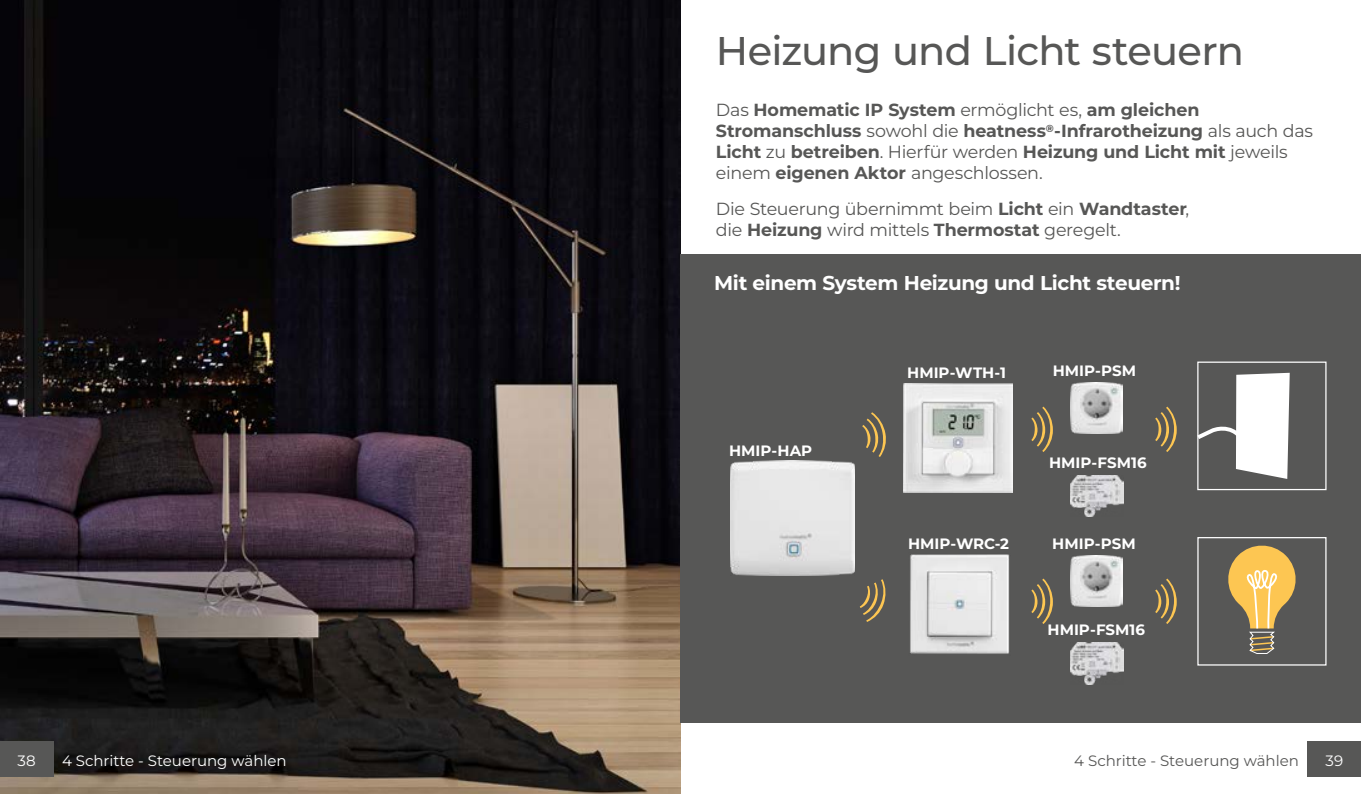
<style>
.page{position:relative;width:1361px;height:794px;background:#fff}
.page>*{position:absolute;margin:0;border:0;box-sizing:border-box;transform-origin:0 0}
.t1{font:500 40px "Montserrat";letter-spacing:-.02em;color:#575756}
.t2{font:700 20px "Montserrat";letter-spacing:-.02em;color:#fff}
.t3{font:700 17.5px/21px "Montserrat";letter-spacing:-.01em;color:#575756}
.t4{font:17.5px/21px "Montserrat";letter-spacing:-.02em;color:#575756}
.t5{font:700 15px "Montserrat";color:#fff}
.t6{font:15px "Montserrat";color:#fff}
.t7{font:15px "Montserrat";color:#575756}
.s1{font-weight:400}
.s2{font-weight:700}
</style>
<div class="page">
<img style="left:0;top:0;width:680px;height:794px">
<div style="left:680px;top:254px;width:681px;height:469px;background:#575756"></div>
<img style="left:903px;top:383px;width:110px;height:109px">
<img style="left:731px;top:460px;width:124px;height:115px">
<svg style="left:1228px;top:545px;width:68px;height:109px"></svg>
<div style="left:1197px;top:361px;width:129px;height:129px;border:1px solid #fff"></div>
<div style="left:1197px;top:537px;width:129px;height:128px;border:1px solid #fff"></div>
<svg style="left:1197px;top:373px;width:92px;height:106px"></svg>
<img style="left:1071px;top:382px;width:51px;height:52px">
<img style="left:1070px;top:475px;width:53px;height:42px">
<img style="left:1071px;top:555px;width:51px;height:52px">
<img style="left:1070px;top:643px;width:53px;height:41px">
<svg style="left:862px;top:412px;width:24px;height:45px"></svg>
<svg style="left:860px;top:579px;width:26px;height:43px"></svg>
<svg style="left:1031px;top:406px;width:22px;height:46px"></svg>
<svg style="left:1031px;top:578px;width:22px;height:46px"></svg>
<svg style="left:1155px;top:406px;width:21px;height:46px"></svg>
<svg style="left:1155px;top:578px;width:21px;height:46px"></svg>
<img style="left:910px;top:554px;width:100px;height:100px">
<div style="left:1307px;top:741px;width:54px;height:35px;background:#575756"></div>
<div style="left:0;top:741px;width:53px;height:35px;background:#575756"></div>
<h1 class="t1" style="left:716px;top:24px;width:529px">Heizung und Licht steuern</h1>
<p class="t3" style="left:716px;top:99px;width:598px"><span class="s1">Das</span> Homematic IP System <span class="s1">ermöglicht es,</span> am gleichen Stromanschluss <span class="s1">sowohl die</span> heatness<sup>®</sup>-Infrarotheizung <span class="s1">als auch das </span>Licht <span class="s1">zu</span> betreiben<span class="s1">. Hierfür werden</span> Heizung und Licht mit <span class="s1">jeweils einem</span> eigenen Aktor <span class="s1">angeschlossen.</span></p>
<p class="t4" style="left:716px;top:197px;width:475px">Die Steuerung übernimmt beim <span class="s2">Licht</span> ein <span class="s2">Wandtaster</span>, die <span class="s2">Heizung</span> wird mittels <span class="s2">Thermostat</span> geregelt.</p>
<p class="t2" style="left:714px;top:269px;width:468px">Mit einem System Heizung und Licht steuern!</p>
<p class="t5" style="left:729px;top:441px;width:85px">HMIP-HAP</p>
<p class="t5" style="left:907px;top:363px;width:100px">HMIP-WTH-1</p>
<p class="t5" style="left:908px;top:534px;width:102px">HMIP-WRC-2</p>
<p class="t5" style="left:1052px;top:361px;width:85px">HMIP-PSM</p>
<p class="t5" style="left:1049px;top:453px;width:99px">HMIP-FSM16</p>
<p class="t5" style="left:1052px;top:533px;width:85px">HMIP-PSM</p>
<p class="t5" style="left:1047px;top:620px;width:99px">HMIP-FSM16</p>
<p class="t6" style="left:62px;top:750px;width:226px">4 Schritte - Steuerung wählen</p>
<p class="t7" style="left:1074px;top:750px;width:226px">4 Schritte - Steuerung wählen</p>
<p class="t6" style="left:18px;top:750px;width:20px">38</p>
<p class="t6" style="left:1325px;top:750px;width:19px">39</p>
</div>
